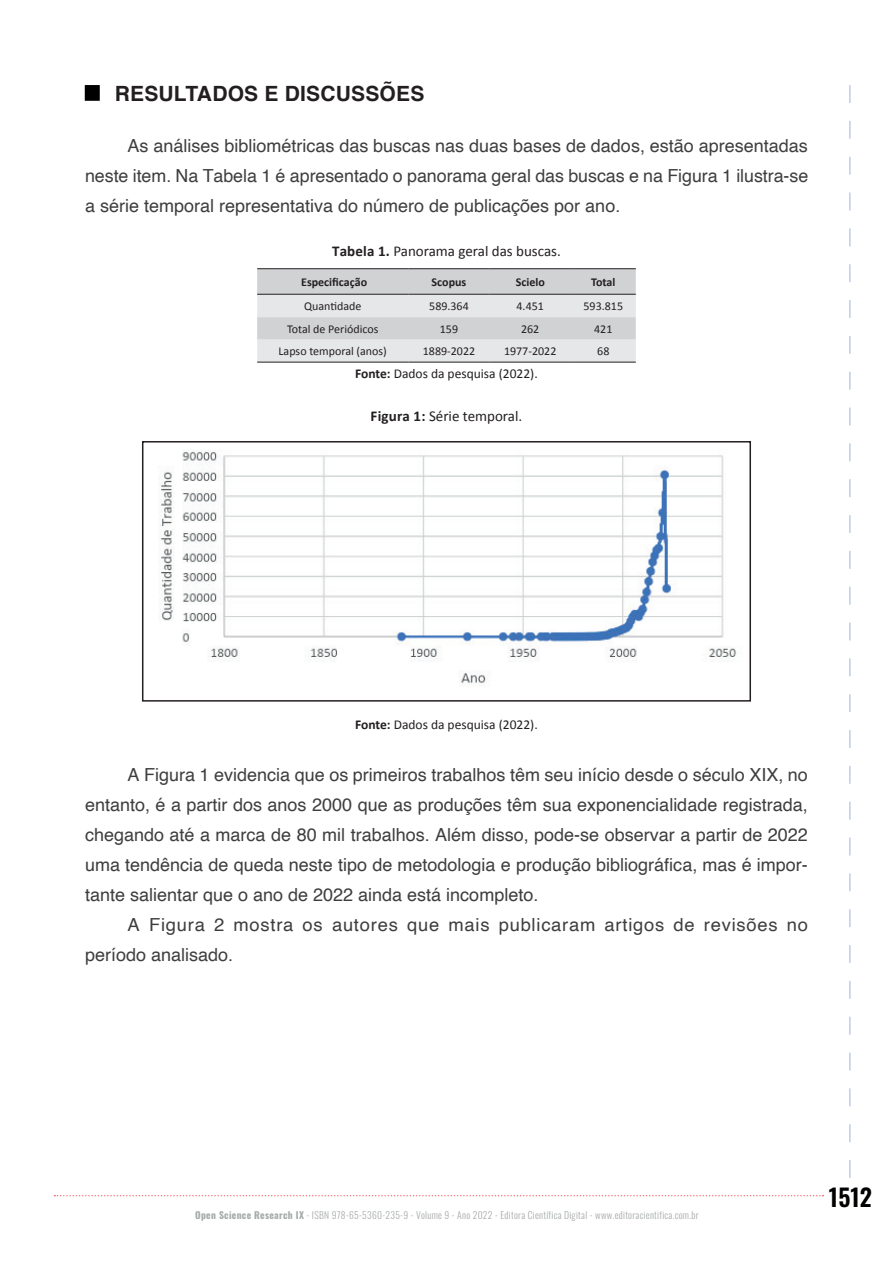
<style>
.page{position:relative;width:893px;height:1263px;background:#fff}
.page>*{position:absolute;margin:0;border:0;box-sizing:border-box;transform-origin:0 0}
.t1{font:600 24px "Oswald";color:#040101}
._01_titulo{font:700 21px "Helvetica";letter-spacing:.01em;color:#231f20}
._04_texto{font:18px/30px "Helvetica";color:#3e3e3f;text-align:justify}
._04_texto-2{font:18px/30px "Helvetica";letter-spacing:.04em;color:#3e3e3f}
._06_figura-quadro-ta{font:15px "Calibri";color:#231f20}
._06_fonte{font:13.5px "Calibri";color:#231f20}
.Texto_Centro_Preto{font:12px "Calibri";color:#231f20}
.Texto_Centro_Preto-2{font:700 12px "Calibri";color:#231f20}
.t2{font:300 9.6px "Oswald";letter-spacing:.03em;color:#a7aaaa}
.s1{font-weight:700}
</style>
<div class="page">
<svg style="left:54px;top:1195px;width:769px;height:1px"></svg>
<svg style="left:849px;top:85px;width:2px;height:1093px"></svg>
<div style="left:85px;top:85px;width:15px;height:16px;background:#000"></div>
<svg style="left:257px;top:269px;width:379px;height:93px"></svg>
<hr style="left:257px;top:268px;width:151px;height:1px;background:#231f20">
<hr style="left:408px;top:268px;width:82px;height:1px;background:#231f20">
<hr style="left:490px;top:268px;width:81px;height:1px;background:#231f20">
<hr style="left:571px;top:268px;width:65px;height:1px;background:#231f20">
<hr style="left:257px;top:294px;width:151px;height:1px;background:#231f20">
<hr style="left:408px;top:294px;width:82px;height:1px;background:#231f20">
<hr style="left:490px;top:294px;width:81px;height:1px;background:#231f20">
<hr style="left:571px;top:294px;width:65px;height:1px;background:#231f20">
<hr style="left:257px;top:362px;width:151px;height:1px;background:#231f20">
<hr style="left:408px;top:362px;width:82px;height:1px;background:#231f20">
<hr style="left:490px;top:362px;width:81px;height:1px;background:#231f20">
<hr style="left:571px;top:362px;width:65px;height:1px;background:#231f20">
<img style="left:159px;top:449px;width:578px;height:235px">
<div style="left:142px;top:441px;width:609px;height:261px;border:2px solid #231f20"></div>
<p class="_01_titulo" style="left:115px;top:81px;width:311px">RESULTADOS E DISCUSSÕES</p>
<p class="_04_texto" style="left:85px;top:131px;width:725px;text-indent:43px">As análises bibliométricas das buscas nas duas bases de dados, estão apresentadas neste item. Na Tabela 1 é apresentado o panorama geral das buscas e na Figura 1 ilustra-se a série temporal representativa do número de publicações por ano.</p>
<p class="_06_figura-quadro-ta" style="left:332px;top:240px;width:230px"><span class="s1">Tabela 1.</span> Panorama geral das buscas.</p>
<p class="Texto_Centro_Preto-2" style="left:301px;top:273px;width:67px">Especificação</p>
<p class="Texto_Centro_Preto-2" style="left:432px;top:273px;width:36px">Scopus</p>
<p class="Texto_Centro_Preto-2" style="left:516px;top:273px;width:31px">Scielo</p>
<p class="Texto_Centro_Preto-2" style="left:591px;top:273px;width:26px">Total</p>
<p class="Texto_Centro_Preto" style="left:304px;top:298px;width:59px">Quantidade</p>
<p class="Texto_Centro_Preto" style="left:429px;top:298px;width:41px">589.364</p>
<p class="Texto_Centro_Preto" style="left:517px;top:298px;width:29px">4.451</p>
<p class="Texto_Centro_Preto" style="left:584px;top:298px;width:41px">593.815</p>
<p class="Texto_Centro_Preto" style="left:287px;top:321px;width:93px">Total de Periódicos</p>
<p class="Texto_Centro_Preto" style="left:440px;top:321px;width:20px">159</p>
<p class="Texto_Centro_Preto" style="left:521px;top:321px;width:20px">262</p>
<p class="Texto_Centro_Preto" style="left:594px;top:321px;width:20px">421</p>
<p class="Texto_Centro_Preto" style="left:279px;top:343px;width:110px">Lapso temporal (anos)</p>
<p class="Texto_Centro_Preto" style="left:423px;top:343px;width:54px">1889-2022</p>
<p class="Texto_Centro_Preto" style="left:504px;top:343px;width:54px">1977-2022</p>
<p class="Texto_Centro_Preto" style="left:597px;top:343px;width:14px">68</p>
<p class="_06_fonte" style="left:355px;top:364px;width:184px"><span class="s1">Fonte:</span> Dados da pesquisa (2022).</p>
<p class="_06_figura-quadro-ta" style="left:371px;top:406px;width:153px"><span class="s1">Figura 1:</span> Série temporal.</p>
<p class="_06_fonte" style="left:355px;top:715px;width:184px"><span class="s1">Fonte:</span> Dados da pesquisa (2022).</p>
<p class="_04_texto" style="left:85px;top:760px;width:724px;text-indent:43px">A Figura 1 evidencia que os primeiros trabalhos têm seu início desde o século XIX, no entanto, é a partir dos anos 2000 que as produções têm sua exponencialidade registrada, chegando até a marca de 80 mil trabalhos. Além disso, pode-se observar a partir de 2022 uma tendência de queda neste tipo de metodologia e produção bibliográfica, mas é impor&shy;tante salientar que o ano de 2022 ainda está incompleto.</p>
<p class="_04_texto-2" style="left:85px;top:910px;width:724px;text-indent:43px">A Figura 2 mostra os autores que mais publicaram artigos de revisões no período analisado.</p>
<p class="t2" style="left:195px;top:1206px;width:505px"><span class="s1">Open Science Research IX</span> - ISBN 978-65-5360-235-9 - Volume 9 - Ano 2022 - Editora Científica Digital - www.editoracientifica.com.br</p>
<h1 class="t1" style="left:829px;top:1184px;width:44px">1512</h1>
</div>
